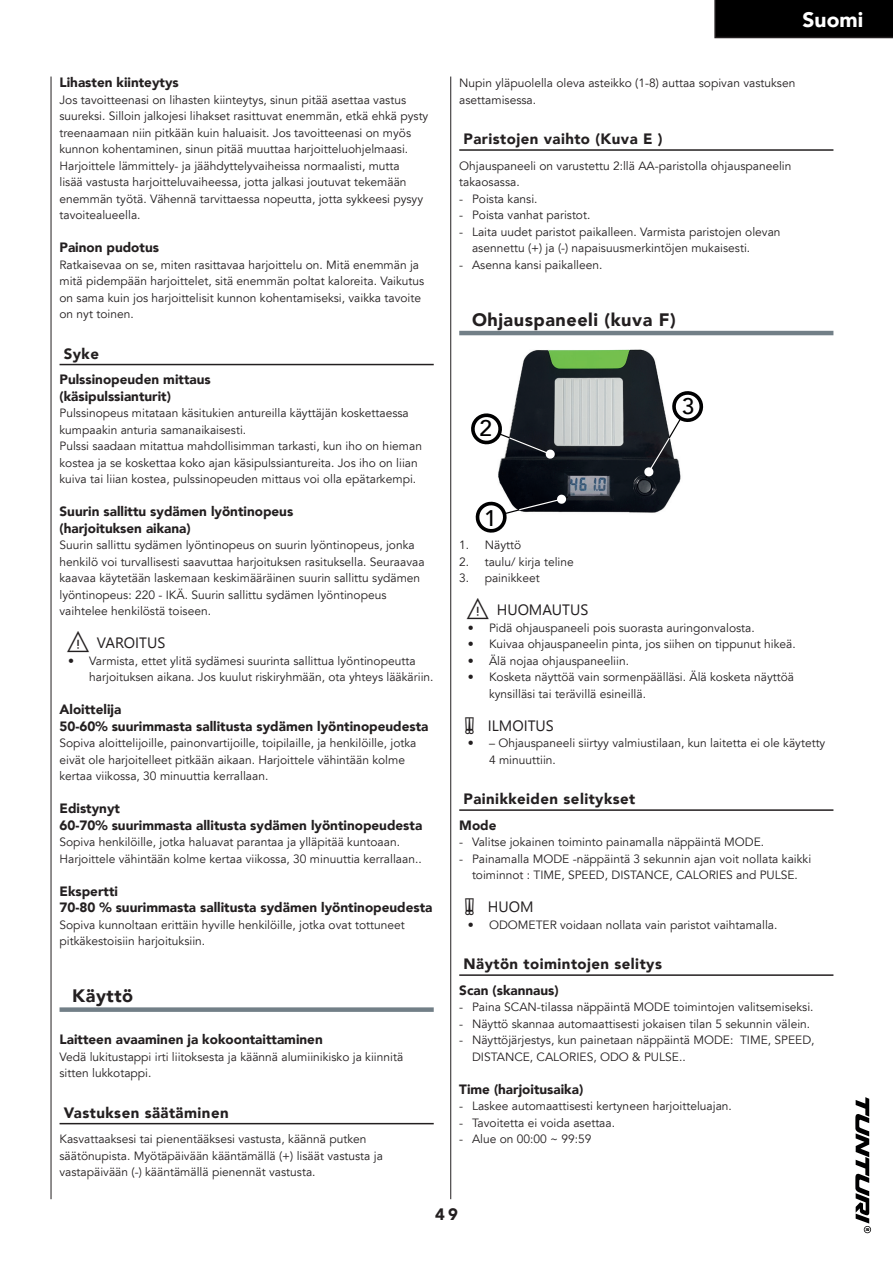
<style>
.page{position:relative;width:893px;height:1263px;background:#fff}
.page>*{position:absolute;margin:0;border:0;box-sizing:border-box;transform-origin:0 0}
.t1{font:500 22.5px "Avenir LT";color:#000001}
.t2{font:900 21px "Avenir LT";color:#fff}
.t3{font:900 18px "Avenir LT";letter-spacing:.03em;color:#231f20}
.t4{font:900 16.5px "Avenir LT";color:#231f20}
.t5{font:900 15px "Avenir LT";letter-spacing:.03em;color:#231f20}
.t6{font:900 13.5px/16.5px "Avenir LT";color:#231f20}
.t7{font:12px/16.5px "Avenir LT";color:#231f20}
</style>
<div class="page">
<div style="left:714px;top:0;width:179px;height:38px;background:#000"></div>
<svg style="left:855px;top:1097px;width:16px;height:136px"></svg>
<hr style="left:51px;top:77px;width:1px;height:1122px;background:#231f20">
<hr style="left:450px;top:77px;width:1px;height:1122px;background:#231f20">
<hr style="left:60px;top:364px;width:374px;height:1px;background:#231f20">
<div style="left:60px;top:1007px;width:374px;height:5px;background:#727f87"></div>
<hr style="left:60px;top:1123px;width:374px;height:1px;background:#231f20">
<hr style="left:459px;top:149px;width:374px;height:2px;background:#231f20">
<hr style="left:459px;top:331px;width:374px;height:4px;background:#727f87">
<hr style="left:459px;top:809px;width:374px;height:2px;background:#231f20">
<hr style="left:459px;top:974px;width:374px;height:2px;background:#231f20">
<img style="left:498px;top:349px;width:183px;height:164px">
<svg style="left:471px;top:411px;width:87px;height:48px"></svg>
<svg style="left:475px;top:494px;width:94px;height:39px"></svg>
<svg style="left:644px;top:389px;width:60px;height:90px"></svg>
<p class="t6" style="left:60px;top:74px;width:121px">Lihasten kiinteytys</p>
<p class="t7" style="left:60px;top:91px;width:370px">Jos tavoitteenasi on lihasten kiinteytys, sinun pitää asettaa vastus suureksi. Silloin jalkojesi lihakset rasittuvat enemmän, etkä ehkä pysty treenaamaan niin pitkään kuin haluaisit. Jos tavoitteenasi on myös kunnon kohentaminen, sinun pitää muuttaa harjoitteluohjelmaasi.<br>Harjoittele lämmittely- ja jäähdyttelyvaiheissa normaalisti, mutta<br>lisää vastusta harjoitteluvaiheessa, jotta jalkasi joutuvat tekemään enemmän työtä. Vähennä tarvittaessa nopeutta, jotta sykkeesi pysyy tavoitealueella.</p>
<p class="t6" style="left:60px;top:239px;width:101px">Painon pudotus</p>
<p class="t7" style="left:60px;top:256px;width:366px">Ratkaisevaa on se, miten rasittavaa harjoittelu on. Mitä enemmän ja mitä pidempään harjoittelet, sitä enemmän poltat kaloreita. Vaikutus on sama kuin jos harjoittelisit kunnon kohentamiseksi, vaikka tavoite on nyt toinen.</p>
<p class="t5" style="left:64px;top:344px;width:37px">Syke</p>
<p class="t6" style="left:60px;top:371px;width:153px">Pulssinopeuden mittaus (käsipulssianturit)</p>
<p class="t7" style="left:60px;top:405px;width:364px">Pulssinopeus mitataan käsitukien antureilla käyttäjän koskettaessa kumpaakin anturia samanaikaisesti.<br>Pulssi saadaan mitattua mahdollisimman tarkasti, kun iho on hieman kostea ja se koskettaa koko ajan käsipulssiantureita. Jos iho on liian kuiva tai liian kostea, pulssinopeuden mittaus voi olla epätarkempi.</p>
<p class="t6" style="left:60px;top:503px;width:235px">Suurin sallittu sydämen lyöntinopeus (harjoituksen aikana)</p>
<p class="t7" style="left:60px;top:537px;width:367px">Suurin sallittu sydämen lyöntinopeus on suurin lyöntinopeus, jonka henkilö voi turvallisesti saavuttaa harjoituksen rasituksella. Seuraavaa kaavaa käytetään laskemaan keskimääräinen suurin sallittu sydämen lyöntinopeus: 220 - IKÄ. Suurin sallittu sydämen lyöntinopeus vaihtelee henkilöstä toiseen.</p>
<p class="t7" style="left:89px;top:652px;width:344px;text-indent:-21px">• Varmista, ettet ylitä sydämesi suurinta sallittua lyöntinopeutta harjoituksen aikana. Jos kuulut riskiryhmään, ota yhteys lääkäriin.</p>
<p class="t6" style="left:60px;top:701px;width:370px">Aloittelija<br>50-60% suurimmasta sallitusta sydämen lyöntinopeudesta</p>
<p class="t7" style="left:60px;top:735px;width:358px">Sopiva aloittelijoille, painonvartijoille, toipilaille, ja henkilöille, jotka eivät ole harjoitelleet pitkään aikaan. Harjoittele vähintään kolme kertaa viikossa, 30 minuuttia kerrallaan.</p>
<p class="t6" style="left:60px;top:800px;width:364px">Edistynyt<br>60-70% suurimmasta allitusta sydämen lyöntinopeudesta</p>
<p class="t7" style="left:60px;top:834px;width:359px">Sopiva henkilöille, jotka haluavat parantaa ja ylläpitää kuntoaan.<br>Harjoittele vähintään kolme kertaa viikossa, 30 minuuttia kerrallaan..</p>
<p class="t6" style="left:60px;top:882px;width:374px">Ekspertti<br>70-80 % suurimmasta sallitusta sydämen lyöntinopeudesta</p>
<p class="t7" style="left:60px;top:916px;width:347px">Sopiva kunnoltaan erittäin hyville henkilöille, jotka ovat tottuneet pitkäkestoisiin harjoituksiin.</p>
<h3 class="t3" style="left:72px;top:985px;width:63px">Käyttö</h3>
<p class="t6" style="left:60px;top:1031px;width:265px">Laitteen avaaminen ja kokoontaittaminen</p>
<p class="t7" style="left:60px;top:1048px;width:345px">Vedä lukitustappi irti liitoksesta ja käännä alumiinikisko ja kiinnitä sitten lukkotappi.</p>
<p class="t5" style="left:64px;top:1103px;width:166px">Vastuksen säätäminen</p>
<p class="t7" style="left:60px;top:1131px;width:325px">Kasvattaaksesi tai pienentääksesi vastusta, käännä putken säätönupista. Myötäpäivään kääntämällä (+) lisäät vastusta ja vastapäivään (-) kääntämällä pienennät vastusta.</p>
<h2 class="t2" style="left:803px;top:6px;width:62px">Suomi</h2>
<p class="t7" style="left:459px;top:75px;width:338px">Nupin yläpuolella oleva asteikko (1-8) auttaa sopivan vastuksen asettamisessa.</p>
<p class="t5" style="left:463px;top:130px;width:201px">Paristojen vaihto (Kuva E )</p>
<p class="t7" style="left:459px;top:157px;width:334px">Ohjauspaneeli on varustettu 2:llä AA-paristolla ohjauspaneelin takaosassa.</p>
<p class="t7" style="left:459px;top:190px;width:78px">- Poista kansi.</p>
<p class="t7" style="left:459px;top:207px;width:131px">- Poista vanhat paristot.</p>
<p class="t7" style="left:472px;top:223px;width:310px;text-indent:-13px">- Laita uudet paristot paikalleen. Varmista paristojen olevan asennettu (+) ja (-) napaisuusmerkintöjen mukaisesti.</p>
<p class="t7" style="left:459px;top:256px;width:143px">- Asenna kansi paikalleen.</p>
<h3 class="t3" style="left:472px;top:308px;width:205px">Ohjauspaneeli (kuva F)</h3>
<h1 class="t1" style="left:480px;top:415px;width:14px">2</h1>
<h1 class="t1" style="left:682px;top:393px;width:14px">3</h1>
<h1 class="t1" style="left:484px;top:505px;width:14px">1</h1>
<p class="t7" style="left:459px;top:537px;width:63px">1. Näyttö</p>
<p class="t7" style="left:459px;top:553px;width:116px">2. taulu/ kirja teline</p>
<p class="t7" style="left:459px;top:570px;width:82px">3. painikkeet</p>
<p class="t7" style="left:468px;top:619px;width:287px">• Pidä ohjauspaneeli pois suorasta auringonvalosta.</p>
<p class="t7" style="left:468px;top:636px;width:327px">• Kuivaa ohjauspaneelin pinta, jos siihen on tippunut hikeä.</p>
<p class="t7" style="left:468px;top:652px;width:161px">• Älä nojaa ohjauspaneeliin.</p>
<p class="t7" style="left:489px;top:669px;width:307px;text-indent:-21px">• Kosketa näyttöä vain sormenpäälläsi. Älä kosketa näyttöä kynsilläsi tai terävillä esineillä.</p>
<p class="t7" style="left:489px;top:735px;width:338px;text-indent:-21px">• – Ohjauspaneeli siirtyy valmiustilaan, kun laitetta ei ole käytetty<br>4 minuuttiin.</p>
<p class="t5" style="left:463px;top:790px;width:173px">Painikkeiden selitykset</p>
<p class="t6" style="left:459px;top:816px;width:39px">Mode</p>
<p class="t7" style="left:459px;top:834px;width:304px">- Valitse jokainen toiminto painamalla näppäintä MODE.</p>
<p class="t7" style="left:459px;top:850px;width:353px;text-align:center">- Painamalla MODE -näppäintä 3 sekunnin ajan voit nollata kaikki toiminnot : TIME, SPEED, DISTANCE, CALORIES and PULSE.</p>
<p class="t7" style="left:468px;top:916px;width:309px">• ODOMETER voidaan nollata vain paristot vaihtamalla.</p>
<p class="t5" style="left:463px;top:955px;width:200px">Näytön toimintojen selitys</p>
<p class="t6" style="left:459px;top:981px;width:101px">Scan (skannaus)</p>
<p class="t7" style="left:459px;top:999px;width:354px">- Paina SCAN-tilassa näppäintä MODE toimintojen valitsemiseksi.</p>
<p class="t7" style="left:459px;top:1015px;width:350px">- Näyttö skannaa automaattisesti jokaisen tilan 5 sekunnin välein.</p>
<p class="t7" style="left:472px;top:1032px;width:344px;text-indent:-13px">- Näyttöjärjestys, kun painetaan näppäintä MODE: TIME, SPEED,<br>DISTANCE, CALORIES, ODO &amp; PULSE..</p>
<p class="t6" style="left:459px;top:1080px;width:125px">Time (harjoitusaika)</p>
<p class="t7" style="left:459px;top:1098px;width:272px">- Laskee automaattisesti kertyneen harjoitteluajan.</p>
<p class="t7" style="left:459px;top:1114px;width:155px">- Tavoitetta ei voida asettaa.</p>
<p class="t7" style="left:459px;top:1131px;width:134px">- Alue on 00:00 ~ 99:59</p>
<h3 class="t4" style="left:435px;top:1204px;width:24px">49</h3>
</div>
